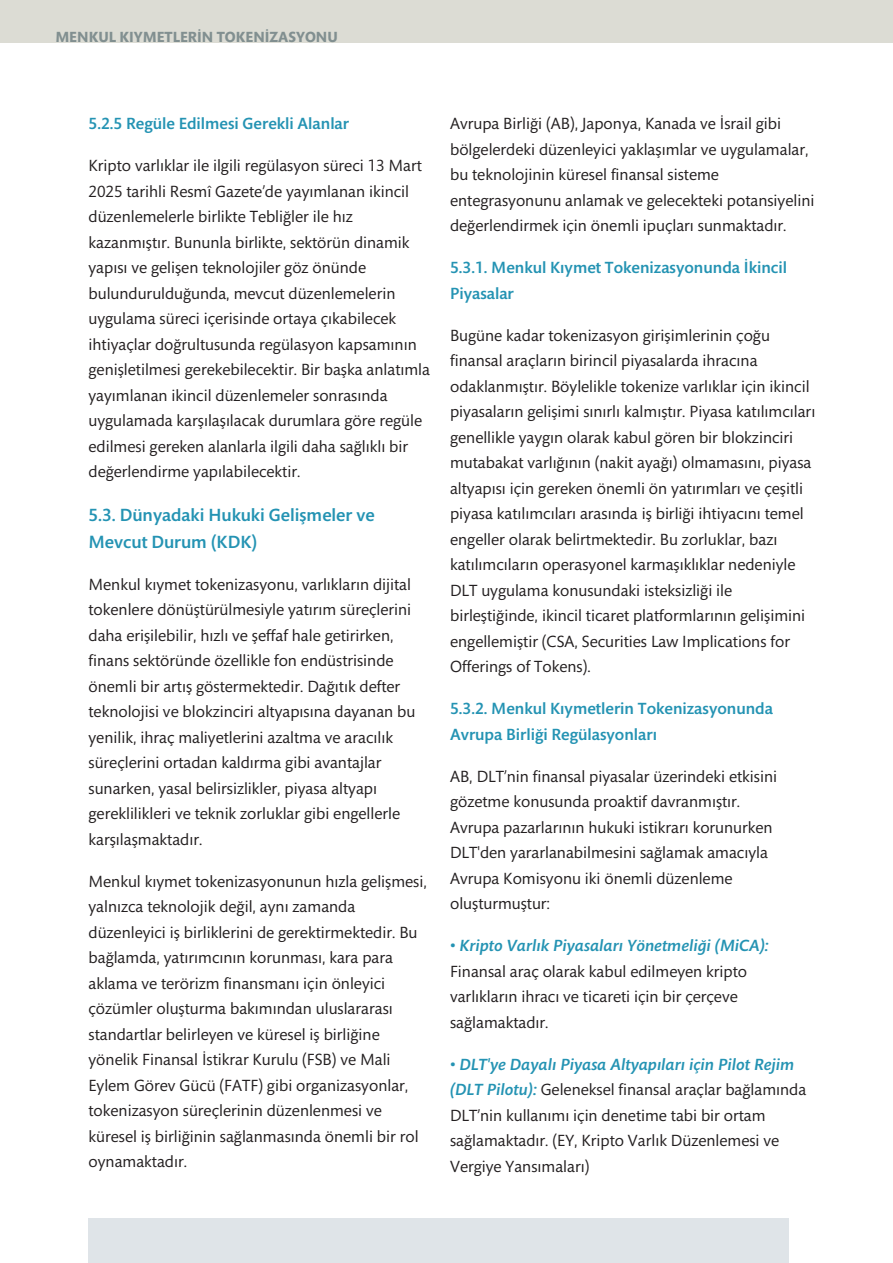
<style>
.page{position:relative;width:893px;height:1263px;background:#fff}
.page>*{position:absolute;margin:0;border:0;box-sizing:border-box;transform-origin:0 0}
.t1{font:500 18px/27px "Mundo Sans Std";color:#2493b3}
.t2{font:16.5px/25.5px "Mundo Sans Std";color:#231f20}
.t3{font:500 16.5px/25.5px "Mundo Sans Std";color:#2493b3}
.t4{font:italic 500 16.5px "Mundo Sans Std";color:#2493b3}
.t5{font:700 15px "Mundo Sans Std";color:#818f90}
.s1{font-weight:500;font-style:italic;color:#2493b3}
</style>
<div class="page">
<div style="left:88px;top:1218px;width:701px;height:45px;background:#dfe4e8"></div>
<div style="left:0;top:0;width:893px;height:43px;background:#dcdcd4"></div>
<p class="t5" style="left:55px;top:31px;width:284px">MENKUL KIYMETLERİN TOKENİZASYONU</p>
<p class="t3" style="left:89px;top:113px;width:262px">5.2.5 Regüle Edilmesi Gerekli Alanlar</p>
<p class="t2" style="left:89px;top:155px;width:343px">Kripto varlıklar ile ilgili regülasyon süreci 13 Mart 2025 tarihli Resmî Gazete’de yayımlanan ikincil düzenlemelerle birlikte Tebliğler ile hız kazanmıştır. Bununla birlikte, sektörün dinamik yapısı ve gelişen teknolojiler göz önünde bulundurulduğunda, mevcut düzenlemelerin uygulama süreci içerisinde ortaya çıkabilecek ihtiyaçlar doğrultusunda regülasyon kapsamının genişletilmesi gerekebilecektir. Bir başka anlatımla yayımlanan ikincil düzenlemeler sonrasında uygulamada karşılaşılacak durumlara göre regüle edilmesi gereken alanlarla ilgili daha sağlıklı bir değerlendirme yapılabilecektir.</p>
<p class="t1" style="left:89px;top:503px;width:288px">5.3. Dünyadaki Hukuki Gelişmeler ve<br>Mevcut Durum (KDK)</p>
<p class="t2" style="left:89px;top:573px;width:328px">Menkul kıymet tokenizasyonu, varlıkların dijital tokenlere dönüştürülmesiyle yatırım süreçlerini daha erişilebilir, hızlı ve şeffaf hale getirirken, finans sektöründe özellikle fon endüstrisinde önemli bir artış göstermektedir. Dağıtık defter teknolojisi ve blokzinciri altyapısına dayanan bu yenilik, ihraç maliyetlerini azaltma ve aracılık süreçlerini ortadan kaldırma gibi avantajlar sunarken, yasal belirsizlikler, piyasa altyapı gereklilikleri ve teknik zorluklar gibi engellerle karşılaşmaktadır.</p>
<p class="t2" style="left:89px;top:870px;width:340px">Menkul kıymet tokenizasyonunun hızla gelişmesi, yalnızca teknolojik değil, aynı zamanda düzenleyici iş birliklerini de gerektirmektedir. Bu bağlamda, yatırımcının korunması, kara para aklama ve terörizm finansmanı için önleyici çözümler oluşturma bakımından uluslararası standartlar belirleyen ve küresel iş birliğine yönelik Finansal İstikrar Kurulu (FSB) ve Mali Eylem Görev Gücü (FATF) gibi organizasyonlar, tokenizasyon süreçlerinin düzenlenmesi ve küresel iş birliğinin sağlanmasında önemli bir rol oynamaktadır.</p>
<p class="t2" style="left:450px;top:113px;width:366px">Avrupa Birliği (AB), Japonya, Kanada ve İsrail gibi bölgelerdeki düzenleyici yaklaşımlar ve uygulamalar, bu teknolojinin küresel finansal sisteme entegrasyonunu anlamak ve gelecekteki potansiyelini değerlendirmek için önemli ipuçları sunmaktadır.</p>
<p class="t3" style="left:450px;top:257px;width:338px">5.3.1. Menkul Kıymet Tokenizasyonunda İkincil<br>Piyasalar</p>
<p class="t2" style="left:450px;top:324px;width:367px">Bugüne kadar tokenizasyon girişimlerinin çoğu finansal araçların birincil piyasalarda ihracına odaklanmıştır. Böylelikle tokenize varlıklar için ikincil piyasaların gelişimi sınırlı kalmıştır. Piyasa katılımcıları genellikle yaygın olarak kabul gören bir blokzinciri mutabakat varlığının (nakit ayağı) olmamasını, piyasa altyapısı için gereken önemli ön yatırımları ve çeşitli piyasa katılımcıları arasında iş birliği ihtiyacını temel engeller olarak belirtmektedir. Bu zorluklar, bazı katılımcıların operasyonel karmaşıklıklar nedeniyle DLT uygulama konusundaki isteksizliği ile birleştiğinde, ikincil ticaret platformlarının gelişimini engellemiştir (CSA, Securities Law Implications for Offerings of Tokens).</p>
<p class="t3" style="left:450px;top:698px;width:324px">5.3.2. Menkul Kıymetlerin Tokenizasyonunda<br>Avrupa Birliği Regülasyonları</p>
<p class="t2" style="left:450px;top:765px;width:329px">AB, DLT’nin finansal piyasalar üzerindeki etkisini gözetme konusunda proaktif davranmıştır.<br>Avrupa pazarlarının hukuki istikrarı korunurken DLT'den yararlanabilmesini sağlamak amacıyla Avrupa Komisyonu iki önemli düzenleme oluşturmuştur:</p>
<p class="t4" style="left:450px;top:939px;width:320px">• Kripto Varlık Piyasaları Yönetmeliği (MiCA):</p>
<p class="t2" style="left:450px;top:960px;width:298px">Finansal araç olarak kabul edilmeyen kripto varlıkların ihracı ve ticareti için bir çerçeve sağlamaktadır.</p>
<p class="t2" style="left:450px;top:1053px;width:358px"><span class="s1">• DLT'ye Dayalı Piyasa Altyapıları için Pilot Rejim (DLT Pilotu):</span> Geleneksel finansal araçlar bağlamında DLT’nin kullanımı için denetime tabi bir ortam sağlamaktadır. (EY, Kripto Varlık Düzenlemesi ve Vergiye Yansımaları)</p>
</div>
